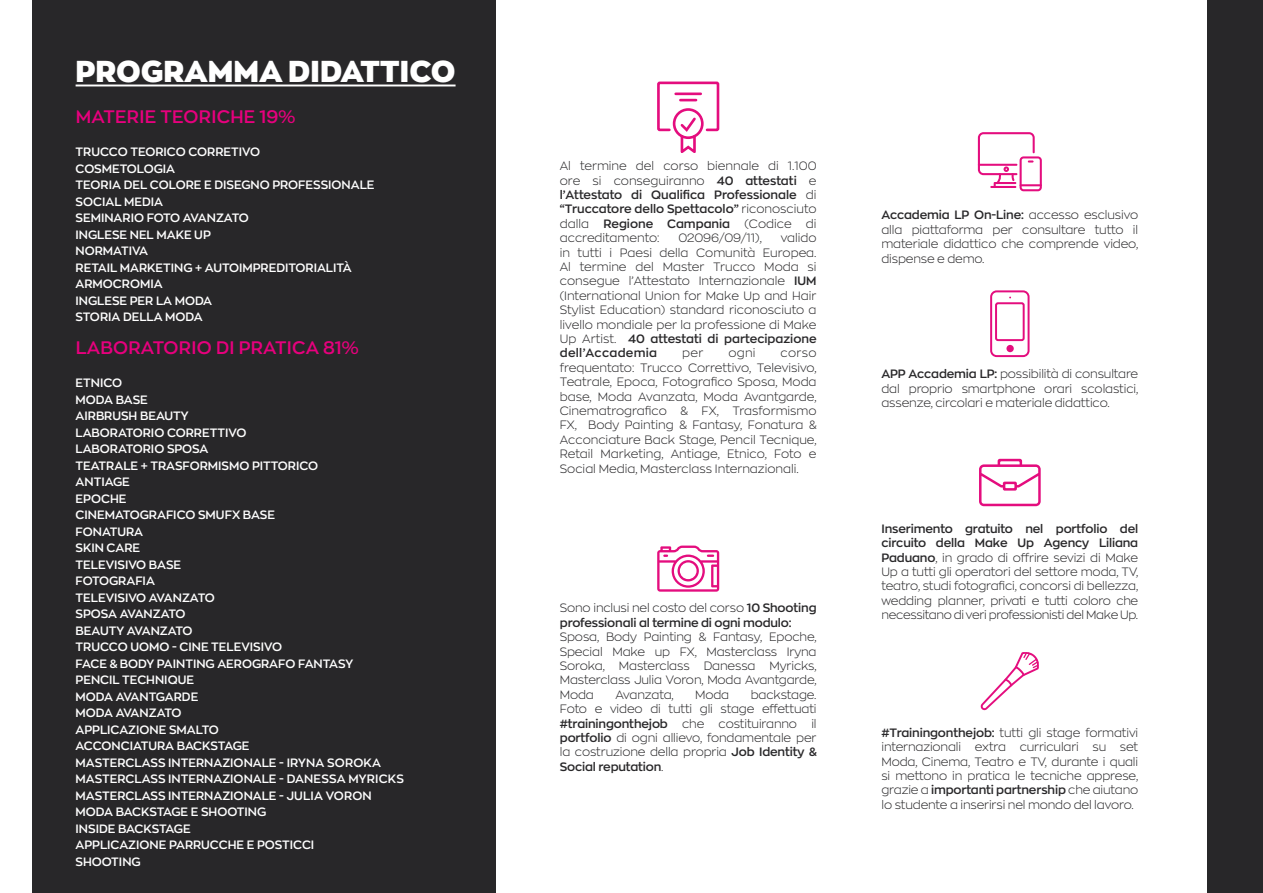
<style>
.page{position:relative;width:1263px;height:893px;background:#fff}
.page>*{position:absolute;margin:0;border:0;box-sizing:border-box;transform-origin:0 0}
.t1{font:900 30px "Zona Pro";color:#fff}
.t2{font:600 18px "Zona Pro";letter-spacing:.015em;color:#e6007d}
.t3{font:300 12px/14.4px "Zona Pro";letter-spacing:-.01em;color:#282729;text-align:justify}
.t4{font:600 12px/16.5px "Zona Pro";color:#fff}
.t5{font:600 12px/14.4px "Zona Pro";letter-spacing:-.01em;color:#282729}
.s1{font-weight:600}
.s2{font-weight:300}
</style>
<div class="page">
<div style="left:1208px;top:0;width:55px;height:893px;background:#282729"></div>
<div style="left:32px;top:0;width:463px;height:893px;background:#282729"></div>
<svg style="left:981px;top:652px;width:58px;height:58px"></svg>
<div style="left:657px;top:82px;width:62px;height:49px;border:3px solid #e40d7e"></div>
<div style="left:673px;top:108px;width:31px;height:31px;border:3px solid #e40d7e;border-radius:50%"></div>
<svg style="left:678px;top:115px;width:20px;height:38px"></svg>
<hr style="left:676px;top:93px;width:25px;height:2px;background:#e40d7e">
<svg style="left:680px;top:99px;width:16px;height:2px"></svg>
<svg style="left:979px;top:459px;width:62px;height:47px"></svg>
<div style="left:990px;top:290px;width:39px;height:67px;border:2px solid #e40d7e;border-radius:6px"></div>
<div style="left:995px;top:302px;width:30px;height:39px;border:2px solid #e40d7e;border-radius:2px"></div>
<div style="left:1006px;top:345px;width:8px;height:7px;background:#e40d7e;border-radius:50%"></div>
<svg style="left:657px;top:546px;width:62px;height:46px"></svg>
<svg style="left:978px;top:132px;width:64px;height:59px"></svg>
<hr style="left:76px;top:85px;width:380px;height:1px;background:#fff">
<h1 class="t1" style="left:76px;top:51px;width:381px">PROGRAMMA DIDATTICO</h1>
<h2 class="t2" style="left:76px;top:105px;width:221px">MATERIE TEORICHE 19%</h2>
<p class="t4" style="left:76px;top:143px;width:300px">TRUCCO TEORICO CORRETIVO<br>COSMETOLOGIA<br>TEORIA DEL COLORE E DISEGNO PROFESSIONALE<br>SOCIAL MEDIA<br>SEMINARIO FOTO AVANZATO<br>INGLESE NEL MAKE UP<br>NORMATIVA<br>RETAIL MARKETING + AUTOIMPREDITORIALITÀ<br>ARMOCROMIA<br>INGLESE PER LA MODA<br>STORIA DELLA MODA</p>
<h2 class="t2" style="left:76px;top:336px;width:284px">LABORATORIO DI PRATICA 81%</h2>
<p class="t4" style="left:76px;top:374px;width:330px">ETNICO<br>MODA BASE<br>AIRBRUSH BEAUTY<br>LABORATORIO CORRETTIVO<br>LABORATORIO SPOSA<br>TEATRALE + TRASFORMISMO PITTORICO<br>ANTIAGE<br>EPOCHE<br>CINEMATOGRAFICO SMUFX BASE<br>FONATURA<br>SKIN CARE<br>TELEVISIVO BASE<br>FOTOGRAFIA<br>TELEVISIVO AVANZATO<br>SPOSA AVANZATO<br>BEAUTY AVANZATO<br>TRUCCO UOMO - CINE TELEVISIVO<br>FACE &amp; BODY PAINTING AEROGRAFO FANTASY<br>PENCIL TECHNIQUE<br>MODA AVANTGARDE<br>MODA AVANZATO<br>APPLICAZIONE SMALTO<br>ACCONCIATURA BACKSTAGE<br>MASTERCLASS INTERNAZIONALE - IRYNA SOROKA<br>MASTERCLASS INTERNAZIONALE - DANESSA MYRICKS<br>MASTERCLASS INTERNAZIONALE - JULIA VORON<br>MODA BACKSTAGE E SHOOTING<br>INSIDE BACKSTAGE<br>APPLICAZIONE PARRUCCHE E POSTICCI<br>SHOOTING</p>
<p class="t3" style="left:560px;top:158px;width:258px">Al termine del corso biennale di 1.100 ore si conseguiranno <span class="s1">40 attestati</span> e <span class="s1">l’Attestato di Qualifica Professionale</span> di <span class="s1">“Truccatore dello Spettacolo”</span> riconosciuto dalla <span class="s1">Regione Campania</span> (Codice di accreditamento:</p>
<p class="t3" style="left:678px;top:230px;width:85px">02096/09/11),</p>
<p class="t3" style="left:560px;top:230px;width:258px;text-indent:221px">valido in tutti i Paesi della Comunità Europea.<br>Al termine del Master Trucco Moda si consegue l’Attestato Internazionale <span class="s1">IUM </span>(International Union for Make Up and Hair Stylist Education) standard riconosciuto a livello mondiale per la professione di Make Up Artist. <span class="s1">40 attestati di partecipazione dell’Accademia</span></p>
<p class="t3" style="left:682px;top:346px;width:23px">per</p>
<p class="t3" style="left:728px;top:346px;width:29px">ogni</p>
<p class="t3" style="left:560px;top:346px;width:258px;text-indent:221px">corso frequentato: Trucco Correttivo, Televisivo, Teatrale, Epoca, Fotografico Sposa, Moda base, Moda Avanzata, Moda Avantgarde, Cinematrografico &amp; FX, Trasformismo FX, Body Painting &amp; Fantasy, Fonatura &amp; Acconciature Back Stage, Pencil Tecnique, Retail Marketing, Antiage, Etnico, Foto e Social Media, Masterclass Internazionali.</p>
<p class="t5" style="left:560px;top:601px;width:258px"><span class="s2">Sono inclusi nel costo del corso</span> 10 Shooting professionali al termine di ogni modulo:</p>
<p class="t3" style="left:560px;top:629px;width:258px">Sposa, Body Painting &amp; Fantasy, Epoche, Special Make up FX, Masterclass Iryna Soroka, Masterclass Danessa Myricks, Masterclass Julia Voron, Moda Avantgarde, Moda</p>
<p class="t3" style="left:560px;top:687px;width:258px;text-indent:191px">backstage.<br>Foto e video di tutti gli stage effettuati <span class="s1">#trainingonthejob</span> che costituiranno il <span class="s1">portfolio</span> di ogni allievo, fondamentale per la costruzione della propria <span class="s1">Job Identity &amp; Social reputation</span>.</p>
<p class="t3" style="left:615px;top:687px;width:60px">Avanzata,</p>
<p class="t3" style="left:695px;top:687px;width:36px">Moda</p>
<p class="t3" style="left:881px;top:207px;width:258px"><span class="s1">Accademia LP On-Line:</span> accesso esclusivo alla piattaforma per consultare tutto il materiale didattico che comprende video, dispense e demo.</p>
<p class="t3" style="left:881px;top:367px;width:258px"><span class="s1">APP Accademia LP:</span> possibilità di consultare dal proprio smartphone orari scolastici, assenze, circolari e materiale didattico.</p>
<p class="t3" style="left:881px;top:521px;width:258px"><span class="s1">Inserimento gratuito nel portfolio del circuito della Make Up Agency Liliana Paduano</span>, in grado di offrire sevizi di Make Up a tutti gli operatori del settore moda, TV, teatro, studi fotografici, concorsi di bellezza, wedding planner, privati e tutti coloro che necessitano di veri professionisti del Make Up.</p>
<p class="t3" style="left:881px;top:725px;width:258px"><span class="s1">#Trainingonthejob:</span> tutti gli stage formativi internazionali extra curriculari su set Moda, Cinema, Teatro e TV, durante i quali si mettono in pratica le tecniche apprese, grazie a <span class="s1">importanti partnership</span> che aiutano lo studente a inserirsi nel mondo del lavoro.</p>
</div>
